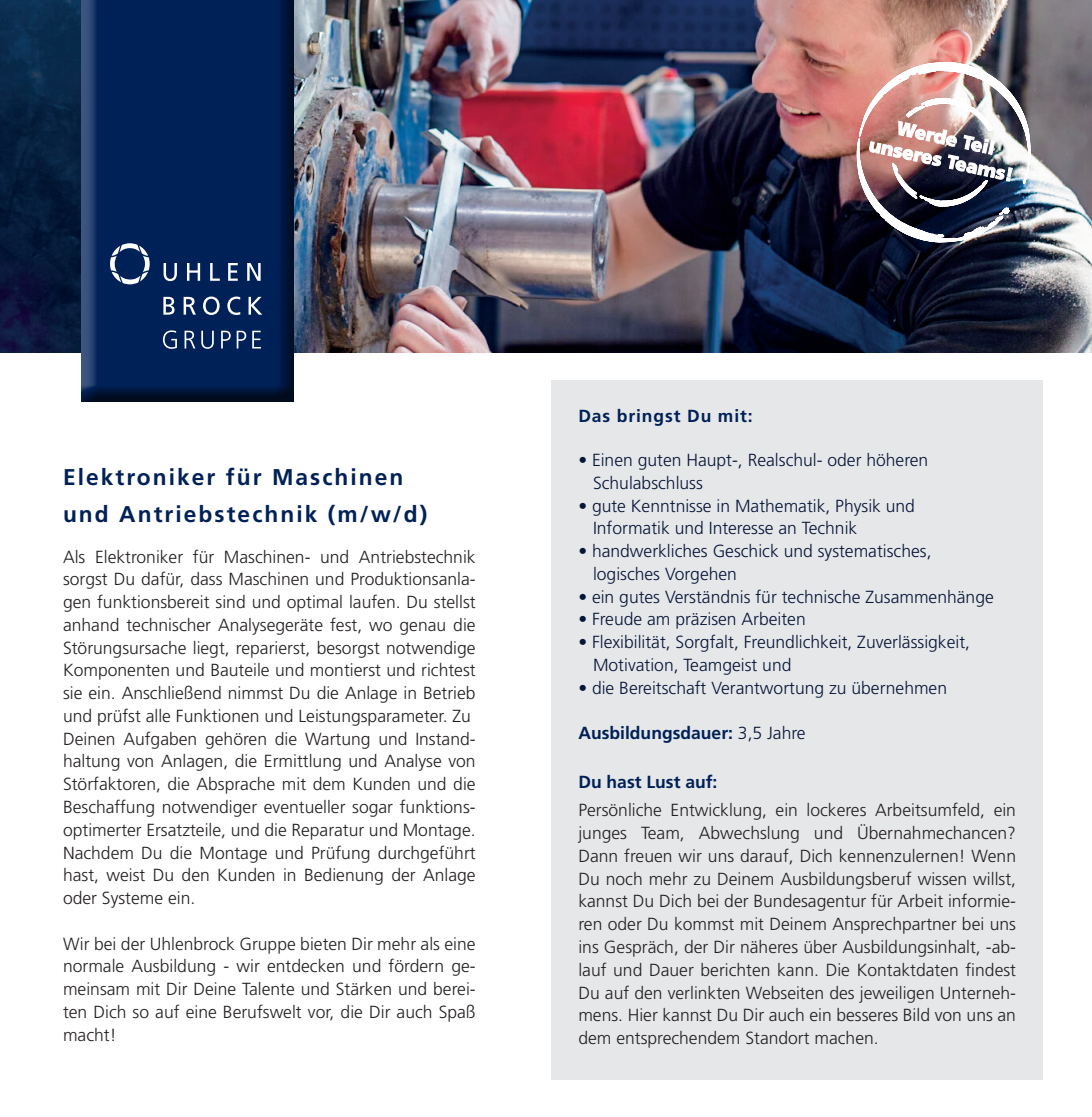
<style>
.page{position:relative;width:1092px;height:1117px;background:#fff}
.page>*{position:absolute;margin:0;border:0;box-sizing:border-box;transform-origin:0 0}
.t1{font:700 22.75px/37.4px "Frutiger LT Std";letter-spacing:.09em;color:#002158}
.t2{font:300 17.5px/22.8px "Frutiger LT Std";color:#231f20;text-align:justify}
.t3{font:300 17.5px/22.8px "Frutiger LT Std";color:#061638}
.t4{font:700 17.5px "Frutiger LT Std";color:#002158}
.t5{font:700 17.5px "Frutiger LT Std";letter-spacing:.05em;color:#002158}
.s1{font-weight:300;color:#061638}
</style>
<div class="page">
<img style="left:0;top:0;width:1091px;height:352px">
<img style="left:856px;top:62px;width:174px;height:180px">
<div style="left:551px;top:380px;width:491px;height:699px;background:#e6e7e9"></div>
<div style="left:79px;top:0;width:217px;height:405px;background:#231f20;opacity:.75"></div>
<svg style="left:163px;top:263px;width:14px;height:18px"></svg>
<svg style="left:187px;top:263px;width:13px;height:18px"></svg>
<svg style="left:210px;top:263px;width:10px;height:18px"></svg>
<svg style="left:228px;top:263px;width:10px;height:18px"></svg>
<svg style="left:247px;top:263px;width:13px;height:18px"></svg>
<svg style="left:163px;top:297px;width:11px;height:17px"></svg>
<svg style="left:184px;top:297px;width:12px;height:17px"></svg>
<svg style="left:203px;top:296px;width:16px;height:19px"></svg>
<svg style="left:227px;top:296px;width:13px;height:19px"></svg>
<svg style="left:248px;top:297px;width:14px;height:17px"></svg>
<svg style="left:163px;top:330px;width:14px;height:19px"></svg>
<svg style="left:184px;top:330px;width:11px;height:18px"></svg>
<svg style="left:201px;top:330px;width:13px;height:19px"></svg>
<svg style="left:221px;top:330px;width:10px;height:18px"></svg>
<svg style="left:237px;top:330px;width:9px;height:18px"></svg>
<svg style="left:252px;top:330px;width:9px;height:18px"></svg>
<svg style="left:110px;top:243px;width:40px;height:41px"></svg>
<h1 class="t1" style="left:63px;top:458px;width:366px">Elektroniker für Maschinen und Antriebstechnik (m/w/d)</h1>
<p class="t2" style="left:63px;top:545px;width:414px;text-align:left">Als Elektroniker für Maschinen- und Antriebstechnik sorgst Du dafür, dass Maschinen und Produktionsanla&shy;gen funktionsbereit sind und optimal laufen. Du stellst anhand technischer Analysegeräte fest, wo genau die Störungsursache liegt, reparierst, besorgst notwendige Komponenten und Bauteile und montierst und richtest sie ein. Anschließend nimmst Du die Anlage in Betrieb und prüfst alle Funktionen und Leistungsparameter. Zu Deinen Aufgaben gehören die Wartung und Instand&shy;haltung von Anlagen, die Ermittlung und Analyse von Störfaktoren, die Absprache mit dem Kunden und die Beschaffung notwendiger eventueller sogar funktions&shy;optimerter Ersatzteile, und die Reparatur und Montage.<br>Nachdem Du die Montage und Prüfung durchgeführt hast, weist Du den Kunden in Bedienung der Anlage oder Systeme ein.</p>
<p class="t2" style="left:63px;top:932px;width:414px">Wir bei der Uhlenbrock Gruppe bieten Dir mehr als eine normale Ausbildung - wir entdecken und fördern ge&shy;meinsam mit Dir Deine Talente und Stärken und berei&shy;ten Dich so auf eine Berufswelt vor, die Dir auch Spaß macht!</p>
<p class="t5" style="left:578px;top:406px;width:176px">Das bringst Du mit:</p>
<p class="t3" style="left:593px;top:449px;width:337px;text-indent:-15px">• Einen guten Haupt-, Realschul- oder höheren<br>Schulabschluss</p>
<p class="t3" style="left:593px;top:494px;width:323px;text-indent:-15px">• gute Kenntnisse in Mathematik, Physik und<br>Informatik und Interesse an Technik</p>
<p class="t3" style="left:593px;top:540px;width:340px;text-indent:-15px">• handwerkliches Geschick und systematisches, logisches Vorgehen</p>
<p class="t3" style="left:578px;top:585px;width:417px">• ein gutes Verständnis für technische Zusammenhänge</p>
<p class="t3" style="left:578px;top:608px;width:229px">• Freude am präzisen Arbeiten</p>
<p class="t3" style="left:593px;top:631px;width:378px;text-indent:-15px">• Flexibilität, Sorgfalt, Freundlichkeit, Zuverlässigkeit,<br>Motivation, Teamgeist und</p>
<p class="t3" style="left:578px;top:676px;width:370px">• die Bereitschaft Verantwortung zu übernehmen</p>
<p class="t4" style="left:578px;top:722px;width:229px">Ausbildungsdauer: <span class="s1">3,5 Jahre</span></p>
<p class="t4" style="left:578px;top:771px;width:141px">Du hast Lust auf:</p>
<p class="t2" style="left:578px;top:799px;width:439px">Persönliche Entwicklung, ein lockeres Arbeitsumfeld, ein junges Team, Abwechslung und Übernahmechancen?<br>Dann freuen wir uns darauf, Dich kennenzulernen! Wenn Du noch mehr zu Deinem Ausbildungsberuf wissen willst, kannst Du Dich bei der Bundesagentur für Arbeit informie&shy;ren oder Du kommst mit Deinem Ansprechpartner bei uns ins Gespräch, der Dir näheres über Ausbildungsinhalt, -ab&shy;lauf und Dauer berichten kann. Die Kontaktdaten findest Du auf den verlinkten Webseiten des jeweiligen Unterneh&shy;mens. Hier kannst Du Dir auch ein besseres Bild von uns an dem entsprechendem Standort machen.</p>
</div>
